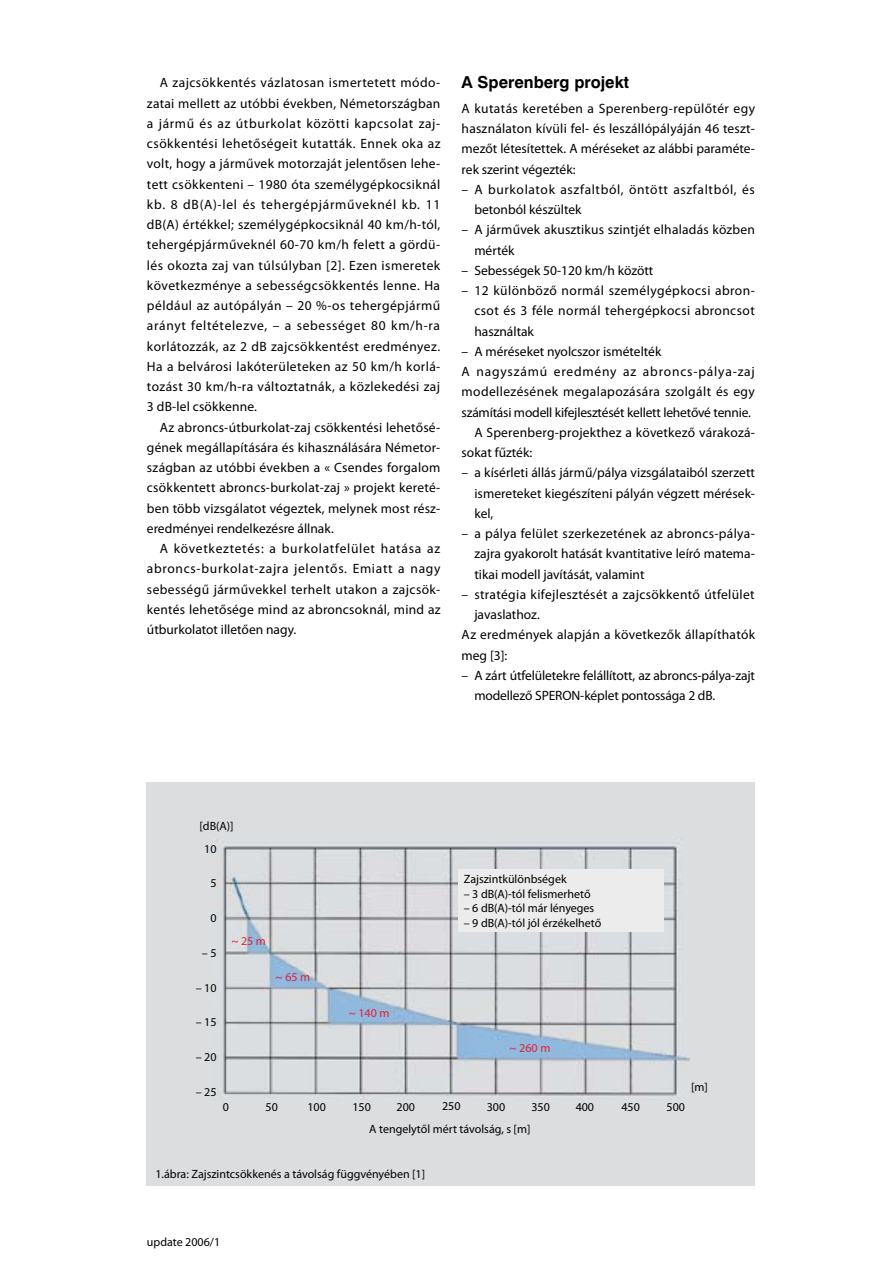
<style>
.page{position:relative;width:888px;height:1263px;background:#fff}
.page>*{position:absolute;margin:0;border:0;box-sizing:border-box;transform-origin:0 0}
.t1{font:700 16.5px "Swiss 721 PFL";color:#000}
.t2{font:13.5px/20.2px "Myriad Pro";letter-spacing:.005em;color:#000;text-align:justify}
.t3{font:13.5px/20.2px "Myriad Pro";letter-spacing:.05em;color:#000}
.t4{font:13.5px "Myriad Pro";letter-spacing:-.015em;color:#000}
.t5{font:13.5px "Myriad Pro";letter-spacing:.025em;color:#000}
.t6{font:13.5px "Myriad Pro";letter-spacing:.03em;color:#000}
.t7{font:13.5px "Myriad Pro";letter-spacing:.06em;color:#000}
.t8{font:12px "Myriad Pro";color:#000}
.t9{font:12px "Myriad Pro";color:#ed1b34}
</style>
<div class="page">
<div style="left:147px;top:782px;width:608px;height:404px;background:#dcddde"></div>
<img style="left:216px;top:840px;width:474px;height:257px">
<div style="left:458px;top:869px;width:206px;height:63px;background:#ececed"></div>
<p class="t2" style="left:147px;top:72px;width:295px;text-indent:13px">A zajcsökkentés vázlatosan ismertetett módo&shy;zatai mellett az utóbbi években, Németországban a jármű és az útburkolat közötti kapcsolat zaj&shy;csökkentési lehetőségeit kutatták. Ennek oka az volt, hogy a járművek motorzaját jelentősen lehe&shy;tett csökkenteni – 1980 óta személygépkocsiknál kb. 8 dB(A)-lel és tehergépjárműveknél kb. 11 dB(A) értékkel; személygépkocsiknál 40 km/h-tól, tehergépjárműveknél 60-70 km/h felett a gördü&shy;lés okozta zaj van túlsúlyban [2]. Ezen ismeretek következménye a sebességcsökkentés lenne. Ha például az autópályán – 20 %-os tehergépjármű arányt feltételezve, – a sebességet 80 km/h-ra korlátozzák, az 2 dB zajcsökkentést eredményez.<br>Ha a belvárosi lakóterületeken az 50 km/h korlá&shy;tozást 30 km/h-ra változtatnák, a közlekedési zaj 3 dB-lel csökkenne.</p>
<p class="t2" style="left:147px;top:417px;width:295px;text-indent:13px">Az abroncs-útburkolat-zaj csökkentési lehetősé&shy;gének megállapítására és kihasználására Németor&shy;szágban az utóbbi években a « Csendes forgalom csökkentett abroncs-burkolat-zaj » projekt kereté&shy;ben több vizsgálatot végeztek, melynek most rész&shy;eredményei rendelkezésre állnak.</p>
<p class="t2" style="left:147px;top:538px;width:295px;text-indent:13px">A következtetés: a burkolatfelület hatása az abroncs-burkolat-zajra jelentős. Emiatt a nagy sebességű járművekkel terhelt utakon a zajcsök&shy;kentés lehetősége mind az abroncsoknál, mind az útburkolatot illetően nagy.</p>
<p class="t1" style="left:462px;top:73px;width:169px">A Sperenberg projekt</p>
<p class="t2" style="left:462px;top:98px;width:295px">A kutatás keretében a Sperenberg-repülőtér egy használaton kívüli fel- és leszállópályáján 46 teszt&shy;mezőt létesítettek. A méréseket az alábbi paraméte&shy;rek szerint végezték:</p>
<p class="t3" style="left:474px;top:179px;width:282px;text-indent:-13px">– A burkolatok aszfaltból, öntött aszfaltból, és betonból készültek</p>
<p class="t2" style="left:474px;top:220px;width:282px;text-indent:-13px">– A járművek akusztikus szintjét elhaladás közben mérték</p>
<p class="t2" style="left:462px;top:260px;width:193px">– Sebességek 50-120 km/h között</p>
<p class="t2" style="left:474px;top:280px;width:282px;text-indent:-13px">– 12 különböző normál személygépkocsi abron&shy;csot és 3 féle normál tehergépkocsi abroncsot használtak</p>
<p class="t2" style="left:462px;top:341px;width:201px">– A méréseket nyolcszor ismételték</p>
<p class="t7" style="left:462px;top:363px;width:295px">A nagyszámú eredmény az abroncs-pálya-zaj</p>
<p class="t6" style="left:462px;top:384px;width:295px">modellezésének megalapozására szolgált és egy</p>
<p class="t4" style="left:462px;top:404px;width:291px">számítási modell kifejlesztését kellett lehetővé tennie.</p>
<p class="t2" style="left:474px;top:422px;width:282px">A Sperenberg-projekthez a következő várakozá-</p>
<p class="t2" style="left:462px;top:442px;width:72px">sokat fűzték:</p>
<p class="t2" style="left:474px;top:463px;width:282px;text-indent:-13px">– a kísérleti állás jármű/pálya vizsgálataiból szerzett ismereteket kiegészíteni pályán végzett mérések&shy;kel,</p>
<p class="t2" style="left:474px;top:523px;width:282px;text-indent:-13px">– a pálya felület szerkezetének az abroncs-pálya&shy;zajra gyakorolt hatását kvantitative leíró matema&shy;tikai modell javítását, valamint</p>
<p class="t5" style="left:462px;top:586px;width:295px">– stratégia kifejlesztését a zajcsökkentő útfelület</p>
<p class="t2" style="left:474px;top:604px;width:67px">javaslathoz.</p>
<p class="t2" style="left:462px;top:625px;width:295px">Az eredmények alapján a következők állapíthatók</p>
<p class="t2" style="left:462px;top:645px;width:47px">meg [3]:</p>
<p class="t2" style="left:474px;top:665px;width:282px;text-indent:-13px">– A zárt útfelületekre felállított, az abroncs-pálya-zajt modellező SPERON-képlet pontossága 2 dB.</p>
<p class="t8" style="left:200px;top:818px;width:36px">[dB(A)]</p>
<p class="t8" style="left:204px;top:842px;width:14px">10</p>
<p class="t8" style="left:210px;top:876px;width:8px">5</p>
<p class="t8" style="left:210px;top:911px;width:8px">0</p>
<p class="t8" style="left:202px;top:945px;width:16px">– 5</p>
<p class="t8" style="left:196px;top:980px;width:22px">– 10</p>
<p class="t8" style="left:196px;top:1014px;width:22px">– 15</p>
<p class="t8" style="left:196px;top:1050px;width:22px">– 20</p>
<p class="t8" style="left:196px;top:1085px;width:22px">– 25</p>
<p class="t9" style="left:231px;top:933px;width:36px">~ 25 m</p>
<p class="t9" style="left:276px;top:970px;width:36px">~ 65 m</p>
<p class="t9" style="left:349px;top:1005px;width:42px">~ 140 m</p>
<p class="t8" style="left:464px;top:872px;width:104px">Zajszintkülönbségek</p>
<p class="t8" style="left:464px;top:886px;width:128px">– 3 dB(A)-tól felismerhető</p>
<p class="t8" style="left:464px;top:901px;width:132px">– 6 dB(A)-tól már lényeges</p>
<p class="t8" style="left:464px;top:915px;width:139px">– 9 dB(A)-tól jól érzékelhető</p>
<p class="t9" style="left:510px;top:1040px;width:42px">~ 260 m</p>
<p class="t8" style="left:691px;top:1079px;width:18px">[m]</p>
<p class="t8" style="left:442px;top:1099px;width:20px">250</p>
<p class="t8" style="left:223px;top:1099px;width:8px">0</p>
<p class="t8" style="left:266px;top:1099px;width:14px">50</p>
<p class="t8" style="left:307px;top:1099px;width:20px">100</p>
<p class="t8" style="left:352px;top:1099px;width:20px">150</p>
<p class="t8" style="left:397px;top:1099px;width:20px">200</p>
<p class="t8" style="left:487px;top:1099px;width:20px">300</p>
<p class="t8" style="left:531px;top:1099px;width:20px">350</p>
<p class="t8" style="left:576px;top:1099px;width:20px">400</p>
<p class="t8" style="left:621px;top:1099px;width:20px">450</p>
<p class="t8" style="left:667px;top:1099px;width:20px">500</p>
<p class="t8" style="left:369px;top:1121px;width:163px">A tengelytől mért távolság, s [m]</p>
<p class="t8" style="left:155px;top:1166px;width:271px">1.ábra: Zajszintcsökkenés a távolság függvényében [1]</p>
<p class="t8" style="left:147px;top:1234px;width:75px">update 2006/1</p>
</div>
